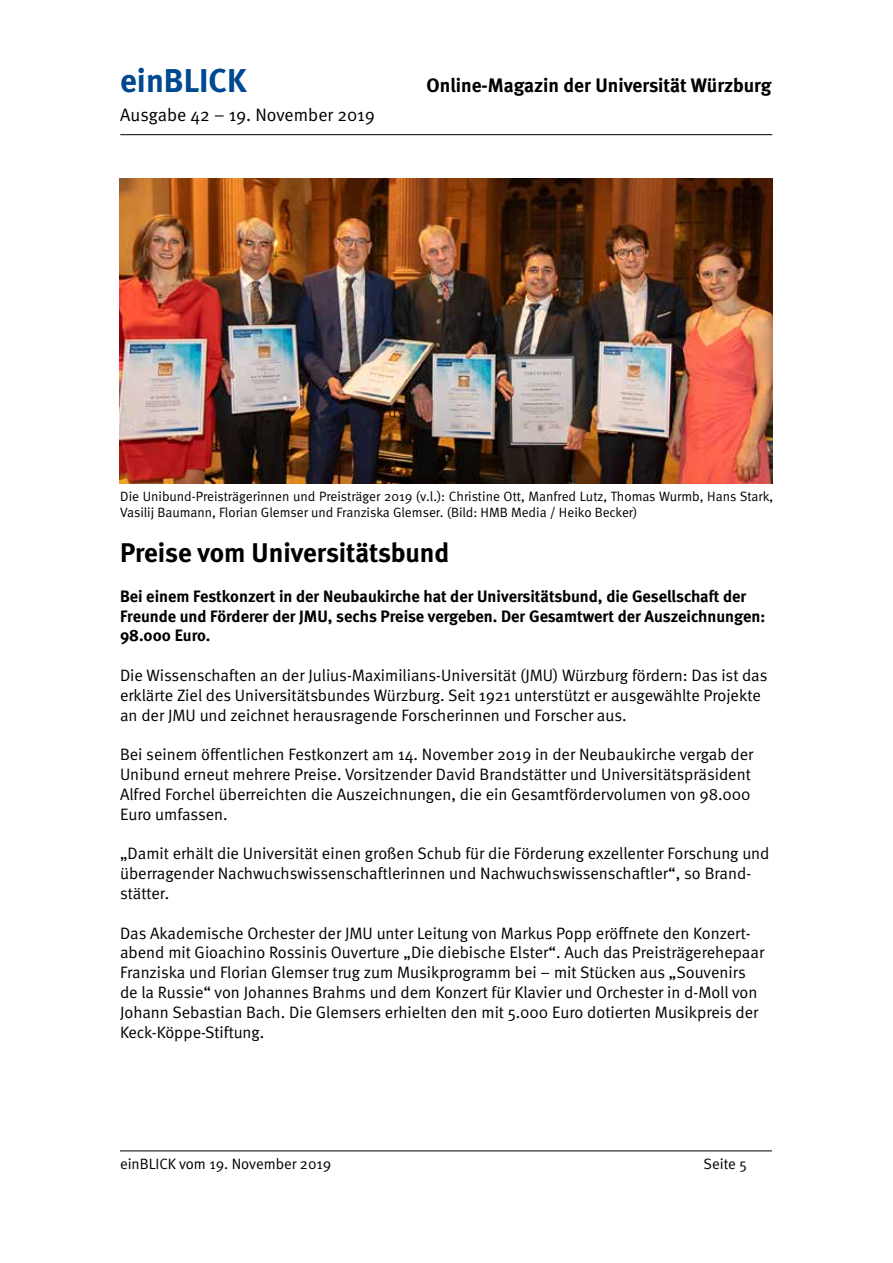
<style>
.page{position:relative;width:893px;height:1263px;background:#fff}
.page>*{position:absolute;margin:0;border:0;box-sizing:border-box;transform-origin:0 0}
.t1{font:700 33px "Meta";color:#004990}
.t2{font:700 27px "Meta";color:#000}
.t3{font:700 19.5px "Meta";color:#000}
.t4{font:18px "Meta Normal";color:#000}
.t5{font:16.5px/19.8px "Meta Normal";color:#000}
.t6{font:700 16.5px/19.8px "Meta";color:#000}
.t7{font:15px "Meta Normal";color:#000}
.t8{font:13.5px/16.2px "Meta Normal";color:#000}
</style>
<div class="page">
<hr style="left:120px;top:134px;width:652px;height:1px;background:#000">
<hr style="left:120px;top:1150px;width:652px;height:1px;background:#000">
<img style="left:120px;top:179px;width:652px;height:304px">
<h1 class="t1" style="left:120px;top:61px;width:128px">einBLICK</h1>
<p class="t3" style="left:427px;top:74px;width:346px">Online-Magazin der Universität Würzburg</p>
<p class="t4" style="left:120px;top:105px;width:256px">Ausgabe 42 – 19. November 2019</p>
<p class="t8" style="left:120px;top:488px;width:654px">Die Unibund-Preisträgerinnen und Preisträger 2019 (v.l.): Christine Ott, Manfred Lutz, Thomas Wurmb, Hans Stark,<br>Vasilij Baumann, Florian Glemser und Franziska Glemser. (Bild: HMB Media / Heiko Becker)</p>
<h2 class="t2" style="left:120px;top:537px;width:331px">Preise vom Universitätsbund</h2>
<p class="t6" style="left:120px;top:586px;width:647px">Bei einem Festkonzert in der Neubaukirche hat der Universitätsbund, die Gesellschaft der<br>Freunde und Förderer der JMU, sechs Preise vergeben. Der Gesamtwert der Auszeichnungen:<br>98.000 Euro.</p>
<p class="t5" style="left:120px;top:665px;width:649px">Die Wissenschaften an der Julius-Maximilians-Universität (JMU) Würzburg fördern: Das ist das erklärte Ziel des Universitätsbundes Würzburg. Seit 1921 unterstützt er ausgewählte Projekte an der JMU und zeichnet herausragende Forscherinnen und Forscher aus.</p>
<p class="t5" style="left:120px;top:744px;width:635px">Bei seinem öffentlichen Festkonzert am 14. November 2019 in der Neubaukirche vergab der Unibund erneut mehrere Preise. Vorsitzender David Brandstätter und Universitätspräsident Alfred Forchel überreichten die Auszeichnungen, die ein Gesamtfördervolumen von 98.000<br>Euro umfassen.</p>
<p class="t5" style="left:120px;top:843px;width:651px">„Damit erhält die Universität einen großen Schub für die Förderung exzellenter Forschung und überragender Nachwuchswissenschaftlerinnen und Nachwuchswissenschaftler“, so Brand&shy;stätter.</p>
<p class="t5" style="left:120px;top:923px;width:646px">Das Akademische Orchester der JMU unter Leitung von Markus Popp eröffnete den Konzert&shy;abend mit Gioachino Rossinis Ouverture „Die diebische Elster“. Auch das Preisträgerehepaar Franziska und Florian Glemser trug zum Musikprogramm bei – mit Stücken aus „Souvenirs de la Russie“ von Johannes Brahms und dem Konzert für Klavier und Orchester in d-Moll von Johann Sebastian Bach. Die Glemsers erhielten den mit 5.000 Euro dotierten Musikpreis der Keck-Köppe-Stiftung.</p>
<p class="t7" style="left:120px;top:1155px;width:213px">einBLICK vom 19. November 2019</p>
<p class="t7" style="left:704px;top:1155px;width:45px">Seite 5</p>
</div>
